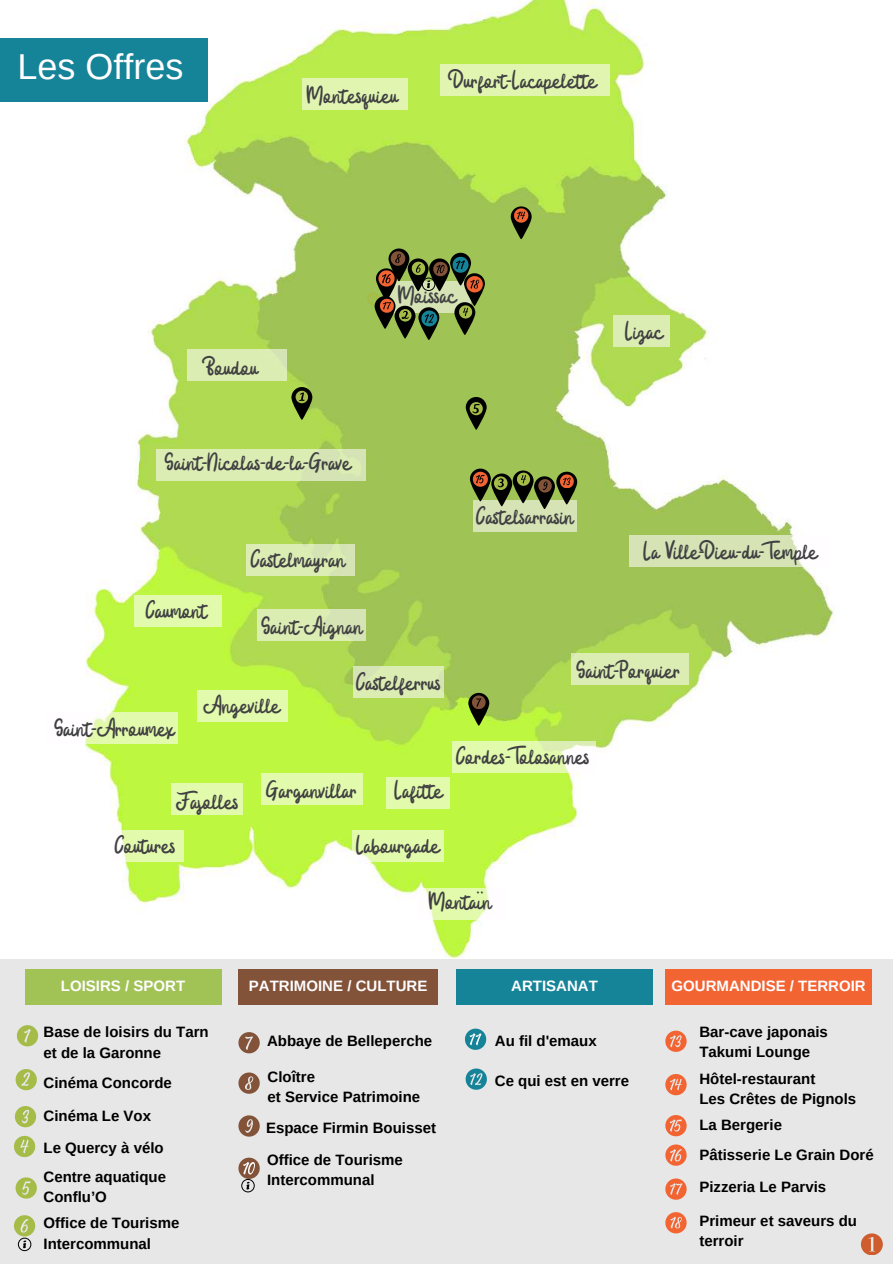
<style>
.page{position:relative;width:893px;height:1264px;background:#fff}
.page>*{position:absolute;margin:0;border:0;box-sizing:border-box;transform-origin:0 0}
.t1{font:36px "Arimo";color:#fffdff}
.t2{font:30px/55.9px "Badger Script";color:#404042;text-align:right}
.t3{font:700 15px/20.2px "Arimo";color:#000}
.t4{font:700 15px "Arimo";color:#fffdff}
</style>
<div class="page">
<div style="left:0;top:959px;width:892px;height:304px;background:#e7e7e8"></div>
<div style="left:25px;top:968px;width:196px;height:36px;background:#a1c356"></div>
<div style="left:238px;top:968px;width:200px;height:36px;background:#825339"></div>
<div style="left:456px;top:968px;width:196px;height:36px;background:#158498"></div>
<div style="left:665px;top:968px;width:206px;height:36px;background:#f26432"></div>
<svg style="left:465px;top:1028px;width:21px;height:21px"></svg>
<svg style="left:665px;top:1030px;width:21px;height:21px"></svg>
<svg style="left:665px;top:1074px;width:21px;height:21px"></svg>
<svg style="left:665px;top:1115px;width:21px;height:21px"></svg>
<svg style="left:860px;top:1233px;width:22px;height:21px"></svg>
<svg style="left:17px;top:1025px;width:21px;height:21px"></svg>
<svg style="left:16px;top:1069px;width:21px;height:21px"></svg>
<svg style="left:15px;top:1106px;width:21px;height:21px"></svg>
<svg style="left:14px;top:1135px;width:21px;height:22px"></svg>
<svg style="left:238px;top:1032px;width:22px;height:21px"></svg>
<svg style="left:238px;top:1115px;width:22px;height:21px"></svg>
<svg style="left:238px;top:1072px;width:22px;height:21px"></svg>
<svg style="left:465px;top:1068px;width:22px;height:21px"></svg>
<img style="left:0;top:0;width:834px;height:958px">
<svg style="left:291px;top:387px;width:21px;height:32px"></svg>
<div style="left:472px;top:500px;width:104px;height:32px;background:#d5e3b5"></div>
<svg style="left:452px;top:741px;width:144px;height:32px;fill:#e2faac"></svg>
<div style="left:0;top:38px;width:207px;height:63px;background:#158498"></div>
<div style="left:187px;top:349px;width:100px;height:32px;background:#dcedb4"></div>
<div style="left:613px;top:315px;width:57px;height:32px;background:#dcedb4"></div>
<div style="left:157px;top:449px;width:209px;height:31px;background:#dcedb4"></div>
<div style="left:302px;top:78px;width:106px;height:32px;background:#e1f5b1"></div>
<div style="left:440px;top:64px;width:169px;height:32px;background:#e1f5b1"></div>
<svg style="left:629px;top:535px;width:198px;height:31px;fill:#d5e3b5"></svg>
<div style="left:571px;top:652px;width:117px;height:32px;background:#dcedb4"></div>
<svg style="left:418px;top:887px;width:87px;height:32px;fill:#e2faac"></svg>
<div style="left:386px;top:777px;width:64px;height:32px;background:#e2faac"></div>
<div style="left:352px;top:830px;width:92px;height:32px;background:#e2faac"></div>
<div style="left:261px;top:772px;width:102px;height:32px;background:#e2faac"></div>
<div style="left:197px;top:690px;width:90px;height:32px;background:#e2faac"></div>
<div style="left:353px;top:666px;width:90px;height:31px;background:#dcedb4"></div>
<div style="left:246px;top:544px;width:109px;height:32px;background:#dcedb4"></div>
<div style="left:171px;top:783px;width:71px;height:32px;background:#e2faac"></div>
<svg style="left:112px;top:830px;width:71px;height:32px;background:#e6fab9"></svg>
<div style="left:134px;top:594px;width:87px;height:32px;background:#e2faac"></div>
<svg style="left:46px;top:712px;width:132px;height:32px;fill:#e2faac"></svg>
<div style="left:257px;top:609px;width:109px;height:31px;background:#dcedb4"></div>
<svg style="left:16px;top:1177px;width:21px;height:21px"></svg>
<svg style="left:665px;top:1144px;width:21px;height:21px"></svg>
<svg style="left:665px;top:1178px;width:21px;height:21px"></svg>
<svg style="left:665px;top:1212px;width:21px;height:21px"></svg>
<svg style="left:465px;top:397px;width:21px;height:32px"></svg>
<svg style="left:14px;top:1215px;width:21px;height:36px"></svg>
<svg style="left:238px;top:1157px;width:22px;height:35px"></svg>
<svg style="left:510px;top:206px;width:21px;height:33px"></svg>
<svg style="left:470px;top:468px;width:107px;height:41px"></svg>
<svg style="left:468px;top:693px;width:21px;height:32px"></svg>
<svg style="left:367px;top:248px;width:118px;height:92px;background:#7a884d"></svg>
<h1 class="t1" style="left:17px;top:47px;width:167px">Les Offres</h1>
<h2 class="t2" style="left:307px;top:68px;width:93px">Montesquieu</h2>
<h2 class="t2" style="left:453px;top:53px;width:145px">Durfort-Lacapelette</h2>
<h2 class="t2" style="left:206px;top:339px;width:53px">Boudou</h2>
<h2 class="t2" style="left:165px;top:434px;width:188px">Saint-Nicolas-de-la-Grave</h2>
<h2 class="t2" style="left:146px;top:582px;width:62px">Caumont</h2>
<h2 class="t2" style="left:251px;top:532px;width:96px">Castelmayran</h2>
<h2 class="t2" style="left:261px;top:598px;width:103px">Saint-Aignan</h2>
<h2 class="t2" style="left:398px;top:268px;width:60px">Moissac</h2>
<h2 class="t2" style="left:476px;top:488px;width:99px">Castelsarrasin</h2>
<h2 class="t2" style="left:625px;top:303px;width:39px">Lizac</h2>
<h2 class="t2" style="left:643px;top:524px;width:175px">La Ville-Dieu-du-Temple</h2>
<h2 class="t2" style="left:54px;top:700px;width:123px">Saint-Arroumex</h2>
<h2 class="t2" style="left:203px;top:677px;width:78px">Angeville</h2>
<h2 class="t2" style="left:356px;top:654px;width:86px">Castelferrus</h2>
<h2 class="t2" style="left:176px;top:773px;width:64px">Fajolles</h2>
<h2 class="t2" style="left:115px;top:818px;width:62px">Coutures</h2>
<h2 class="t2" style="left:356px;top:762px;width:88px">Lafitte<br>Labourgade</h2>
<h2 class="t2" style="left:266px;top:762px;width:92px">Garganvillar</h2>
<h2 class="t2" style="left:576px;top:642px;width:105px">Saint-Porquier</h2>
<h2 class="t2" style="left:456px;top:728px;width:135px">Cordes-Tolosannes</h2>
<h2 class="t2" style="left:429px;top:873px;width:64px">Montaïn</h2>
<p class="t4" style="left:61px;top:977px;width:126px">LOISIRS / SPORT</p>
<p class="t4" style="left:249px;top:977px;width:180px">PATRIMOINE / CULTURE</p>
<p class="t4" style="left:511px;top:977px;width:88px">ARTISANAT</p>
<p class="t4" style="left:671px;top:977px;width:196px">GOURMANDISE / TERROIR</p>
<p class="t3" style="left:44px;top:1022px;width:166px">Base de loisirs du Tarn et de la Garonne</p>
<p class="t3" style="left:44px;top:1072px;width:130px">Cinéma Concorde</p>
<p class="t3" style="left:44px;top:1100px;width:122px;line-height:31.8px">Cinéma Le Vox<br>Le Quercy à vélo</p>
<p class="t3" style="left:44px;top:1166px;width:124px">Centre aquatique<br>Conflu’O</p>
<p class="t3" style="left:44px;top:1212px;width:137px">Office de Tourisme<br>Intercommunal</p>
<p class="t3" style="left:267px;top:1030px;width:167px">Abbaye de Belleperche</p>
<p class="t3" style="left:267px;top:1066px;width:154px">Cloître<br>et Service Patrimoine</p>
<p class="t3" style="left:266px;top:1110px;width:171px;line-height:32.7px">Espace Firmin Bouisset<br>Office de Tourisme</p>
<p class="t3" style="left:267px;top:1170px;width:109px">Intercommunal</p>
<p class="t3" style="left:495px;top:1030px;width:103px">Au fil d'emaux</p>
<p class="t3" style="left:495px;top:1070px;width:136px">Ce qui est en verre</p>
<p class="t3" style="left:699px;top:1021px;width:130px">Bar-cave japonais<br>Takumi Lounge</p>
<p class="t3" style="left:699px;top:1068px;width:158px">Hôtel-restaurant<br>Les Crêtes de Pignols</p>
<p class="t3" style="left:699px;top:1114px;width:84px">La Bergerie</p>
<p class="t3" style="left:699px;top:1144px;width:176px">Pâtisserie Le Grain Doré</p>
<p class="t3" style="left:699px;top:1176px;width:128px">Pizzeria Le Parvis</p>
<p class="t3" style="left:699px;top:1210px;width:159px">Primeur et saveurs du terroir</p>
</div>
